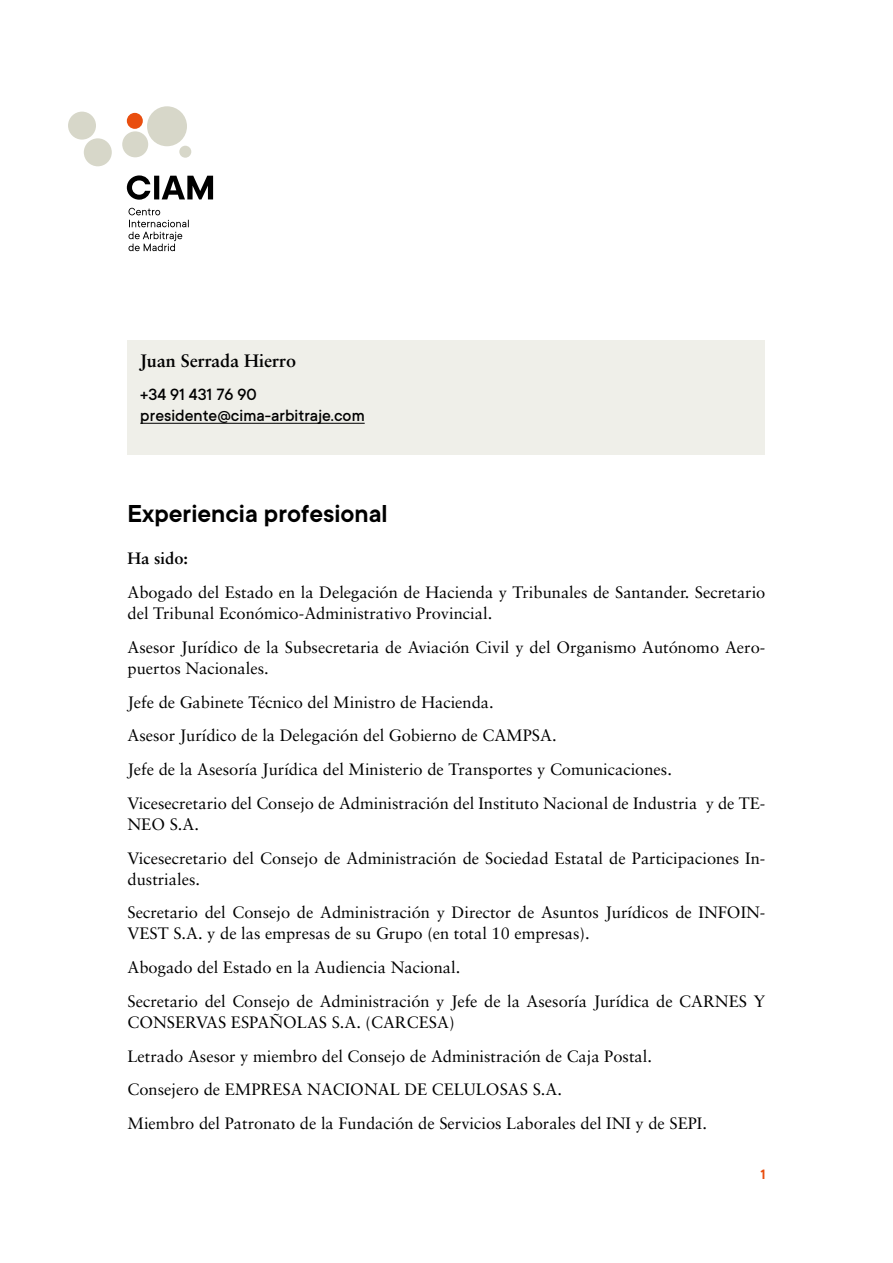
<style>
.page{position:relative;width:893px;height:1263px;background:#fff}
.page>*{position:absolute;margin:0;border:0;box-sizing:border-box;transform-origin:0 0}
.t1{font:600 27px "TT Commons";color:#000}
.t2{font:500 18px/21px "TT Commons";color:#000}
.t3{font:700 18px "Sabon LT Std";color:#000}
.t4{font:16.5px/33.8px "Sabon LT Pro";color:#000}
.t5{font:700 16.5px "Sabon LT Pro";color:#000}
.t6{font:600 15px "TT Commons";color:#e94e0f}
</style>
<div class="page">
<div style="left:68px;top:112px;width:28px;height:28px;background:#d7d7c9;border-radius:50%"></div>
<div style="left:84px;top:138px;width:28px;height:28px;background:#d7d7c9;border-radius:50%"></div>
<div style="left:122px;top:131px;width:26px;height:26px;background:#d7d7c9;border-radius:50%"></div>
<div style="left:179px;top:146px;width:12px;height:12px;background:#d7d7c9;border-radius:50%"></div>
<div style="left:127px;top:113px;width:16px;height:16px;background:#e94e0f;border-radius:50%"></div>
<div style="left:147px;top:106px;width:40px;height:40px;background:#d7d7c9;border-radius:50%"></div>
<svg style="left:128px;top:208px;width:61px;height:43px"></svg>
<svg style="left:127px;top:175px;width:86px;height:25px"></svg>
<div style="left:128px;top:340px;width:637px;height:115px;background:#efefe9"></div>
<hr style="left:140px;top:423px;width:225px;height:1px;background:#000">
<p class="t3" style="left:140px;top:349px;width:157px">Juan Serrada Hierro</p>
<p class="t2" style="left:140px;top:384px;width:226px">+34 91 431 76 90 presidente@cima-arbitraje.com</p>
<h1 class="t1" style="left:128px;top:496px;width:262px">Experiencia profesional</h1>
<p class="t5" style="left:128px;top:548px;width:62px">Ha sido:</p>
<p class="t4" style="left:128px;top:581px;width:639px;line-height:21px">Abogado del Estado en la Delegación de Hacienda y Tribunales de Santander. Secretario del Tribunal Económico-Administrativo Provincial.</p>
<p class="t4" style="left:128px;top:636px;width:639px;line-height:21px">Asesor Jurídico de la Subsecretaria de Aviación Civil y del Organismo Autónomo Aero&shy;puertos Nacionales.</p>
<p class="t4" style="left:128px;top:684px;width:639px">Jefe de Gabinete Técnico del Ministro de Hacienda.<br>Asesor Jurídico de la Delegación del Gobierno de CAMPSA.<br>Jefe de la Asesoría Jurídica del Ministerio de Transportes y Comunicaciones.<br>Vicesecretario del Consejo de Administración del Instituto Nacional de Industria y de TE-</p>
<p class="t4" style="left:128px;top:807px;width:639px">NEO S.A.<br>Vicesecretario del Consejo de Administración de Sociedad Estatal de Participaciones In-</p>
<p class="t4" style="left:128px;top:861px;width:639px">dustriales.<br>Secretario del Consejo de Administración y Director de Asuntos Jurídicos de INFOIN-</p>
<p class="t4" style="left:128px;top:916px;width:639px">VEST S.A. y de las empresas de su Grupo (en total 10 empresas).<br>Abogado del Estado en la Audiencia Nacional.<br>Secretario del Consejo de Administración y Jefe de la Asesoría Jurídica de CARNES Y</p>
<p class="t4" style="left:128px;top:1005px;width:581px">CONSERVAS ESPAÑOLAS S.A. (CARCESA)<br>Letrado Asesor y miembro del Consejo de Administración de Caja Postal.<br>Consejero de EMPRESA NACIONAL DE CELULOSAS S.A.<br>Miembro del Patronato de la Fundación de Servicios Laborales del INI y de SEPI.</p>
<p class="t6" style="left:760px;top:1164px;width:7px">1</p>
</div>
